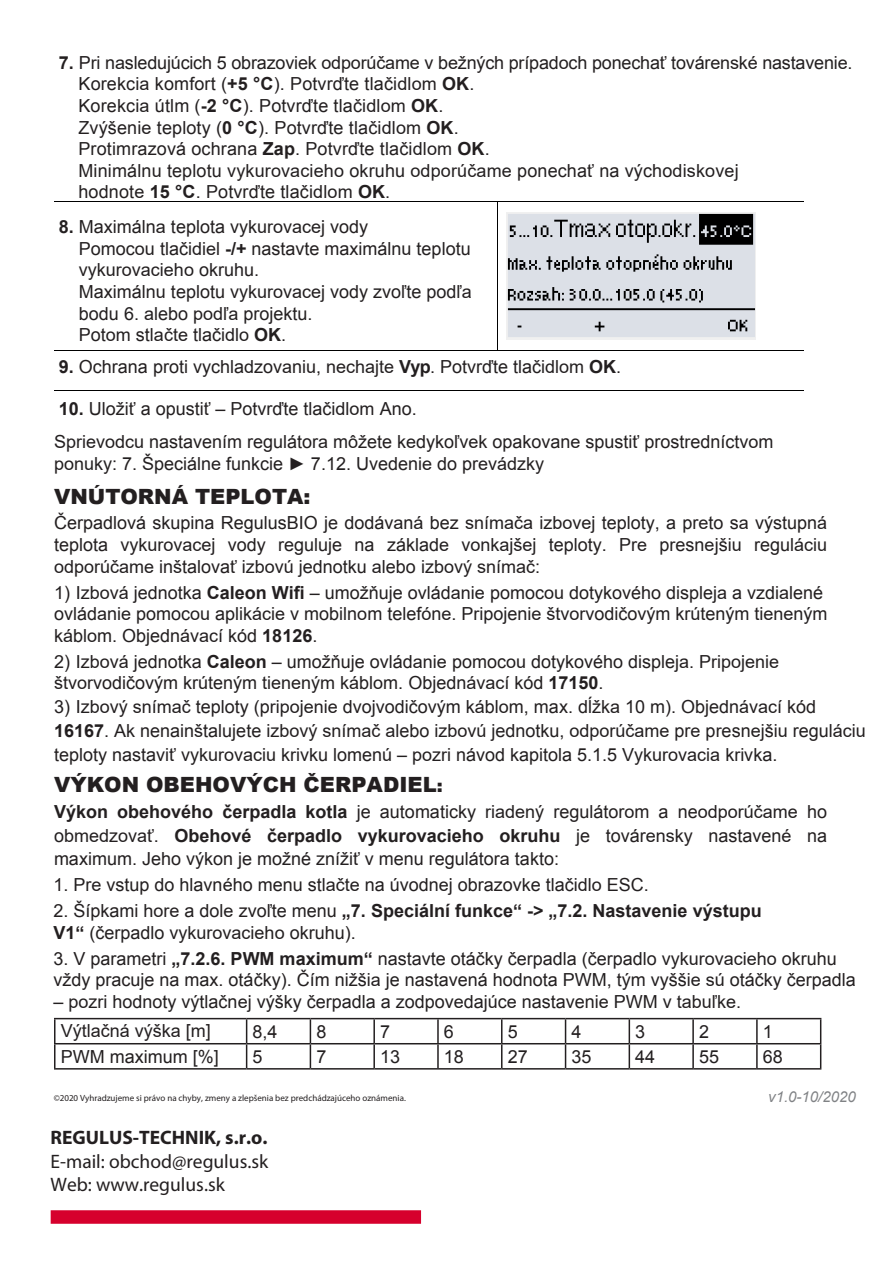
<style>
.page{position:relative;width:893px;height:1263px;background:#fff}
.page>*{position:absolute;margin:0;border:0;box-sizing:border-box;transform-origin:0 0}
.t1{font:900 21px "Arial";color:#231f20}
.t2{font:19.5px/23.4px "Myriad Pro";color:#231f20;text-align:justify}
.t3{font:18px/21.6px "Arial";color:#231f20}
.t4{font:italic 15px "Arial";color:#808285}
.t5{font:9px "Myriad Pro";color:#231f20}
.s1{font-weight:700}
.s2{font-size:18px}
</style>
<div class="page">
<hr style="left:54px;top:202px;width:443px;height:1px;background:#000">
<hr style="left:498px;top:202px;width:306px;height:1px;background:#000">
<hr style="left:497px;top:202px;width:1px;height:148px;background:#000">
<hr style="left:54px;top:350px;width:443px;height:1px;background:#000">
<hr style="left:498px;top:350px;width:306px;height:1px;background:#000">
<hr style="left:54px;top:390px;width:750px;height:1px;background:#000">
<img style="left:506px;top:212px;width:249px;height:128px">
<hr style="left:54px;top:1018px;width:193px;height:1px;background:#231f20">
<hr style="left:247px;top:1018px;width:63px;height:1px;background:#231f20">
<hr style="left:310px;top:1018px;width:64px;height:1px;background:#231f20">
<hr style="left:374px;top:1018px;width:64px;height:1px;background:#231f20">
<hr style="left:373px;top:1019px;width:2px;height:24px;background:#231f20">
<hr style="left:438px;top:1018px;width:64px;height:1px;background:#231f20">
<hr style="left:437px;top:1019px;width:2px;height:24px;background:#231f20">
<hr style="left:502px;top:1018px;width:64px;height:1px;background:#231f20">
<hr style="left:566px;top:1018px;width:63px;height:1px;background:#231f20">
<hr style="left:629px;top:1018px;width:64px;height:1px;background:#231f20">
<hr style="left:693px;top:1018px;width:64px;height:1px;background:#231f20">
<hr style="left:692px;top:1019px;width:2px;height:24px;background:#231f20">
<hr style="left:757px;top:1018px;width:64px;height:1px;background:#231f20">
<hr style="left:756px;top:1019px;width:2px;height:24px;background:#231f20">
<hr style="left:54px;top:1043px;width:193px;height:1px;background:#231f20">
<svg style="left:54px;top:1019px;width:1px;height:49px"></svg>
<hr style="left:247px;top:1043px;width:63px;height:1px;background:#231f20">
<svg style="left:246px;top:1019px;width:1px;height:49px"></svg>
<hr style="left:310px;top:1043px;width:64px;height:1px;background:#231f20">
<svg style="left:310px;top:1019px;width:1px;height:49px"></svg>
<hr style="left:374px;top:1043px;width:64px;height:1px;background:#231f20">
<hr style="left:373px;top:1044px;width:2px;height:24px;background:#231f20">
<hr style="left:438px;top:1043px;width:64px;height:1px;background:#231f20">
<hr style="left:437px;top:1044px;width:2px;height:24px;background:#231f20">
<hr style="left:502px;top:1043px;width:64px;height:1px;background:#231f20">
<svg style="left:501px;top:1019px;width:1px;height:49px"></svg>
<hr style="left:566px;top:1043px;width:63px;height:1px;background:#231f20">
<svg style="left:565px;top:1019px;width:1px;height:49px"></svg>
<hr style="left:629px;top:1043px;width:64px;height:1px;background:#231f20">
<svg style="left:629px;top:1019px;width:1px;height:49px"></svg>
<hr style="left:693px;top:1043px;width:64px;height:1px;background:#231f20">
<hr style="left:692px;top:1044px;width:2px;height:24px;background:#231f20">
<hr style="left:757px;top:1043px;width:64px;height:1px;background:#231f20">
<hr style="left:756px;top:1044px;width:2px;height:24px;background:#231f20">
<svg style="left:820px;top:1019px;width:1px;height:49px"></svg>
<hr style="left:54px;top:1068px;width:193px;height:1px;background:#231f20">
<hr style="left:247px;top:1068px;width:63px;height:1px;background:#231f20">
<hr style="left:310px;top:1068px;width:64px;height:1px;background:#231f20">
<hr style="left:374px;top:1068px;width:64px;height:1px;background:#231f20">
<hr style="left:438px;top:1068px;width:64px;height:1px;background:#231f20">
<hr style="left:502px;top:1068px;width:64px;height:1px;background:#231f20">
<hr style="left:566px;top:1068px;width:63px;height:1px;background:#231f20">
<hr style="left:629px;top:1068px;width:64px;height:1px;background:#231f20">
<hr style="left:693px;top:1068px;width:64px;height:1px;background:#231f20">
<hr style="left:757px;top:1068px;width:64px;height:1px;background:#231f20">
<div style="left:51px;top:1210px;width:370px;height:14px;background:#d6002d"></div>
<p class="t3" style="left:59px;top:52px;width:795px"><span class="s1">7.</span> Pri nasledujúcich 5 obrazoviek odporúčame v bežných prípadoch ponechať továrenské nastavenie.</p>
<p class="t3" style="left:78px;top:73px;width:662px">Korekcia komfort (<span class="s1">+5 °C</span>). Potvrďte tlačidlom <span class="s1">OK</span>.<br>Korekcia útlm (<span class="s1">-2 °C</span>). Potvrďte tlačidlom <span class="s1">OK</span>.<br>Zvýšenie teploty (<span class="s1">0 °C</span>). Potvrďte tlačidlom <span class="s1">OK</span>.<br>Protimrazová ochrana <span class="s1">Zap</span>. Potvrďte tlačidlom <span class="s1">OK</span>.<br>Minimálnu teplotu vykurovacieho okruhu odporúčame ponechať na východiskovej hodnote <span class="s1">15 °C</span>. Potvrďte tlačidlom <span class="s1">OK</span>.</p>
<p class="t3" style="left:59px;top:216px;width:311px"><span class="s1">8.</span> Maximálna teplota vykurovacej vody</p>
<p class="t3" style="left:79px;top:238px;width:394px">Pomocou tlačidiel <span class="s1">-/+</span> nastavte maximálnu teplotu vykurovacieho okruhu.<br>Maximálnu teplotu vykurovacej vody zvoľte podľa bodu 6. alebo podľa projektu.<br>Potom stlačte tlačidlo <span class="s1">OK</span>.</p>
<p class="t3" style="left:59px;top:356px;width:564px"><span class="s1">9.</span> Ochrana proti vychladzovaniu, nechajte <span class="s1">Vyp</span>. Potvrďte tlačidlom <span class="s1">OK</span>.</p>
<p class="t3" style="left:54px;top:392px;width:721px;line-height:33.2px"><span class="s1">10.</span> Uložiť a opustiť – Potvrďte tlačidlom Ano.<br>Sprievodcu nastavením regulátora môžete kedykoľvek opakovane spustiť prostredníctvom</p>
<p class="t3" style="left:54px;top:453px;width:492px">ponuky: 7. Špeciálne funkcie ► 7.12. Uvedenie do prevádzky</p>
<p class="t1" style="left:54px;top:481px;width:258px">VNÚTORNÁ TEPLOTA:</p>
<p class="t3" style="left:54px;top:512px;width:775px;text-align:justify">Čerpadlová skupina RegulusBIO je dodávaná bez snímača izbovej teploty, a preto sa výstupná teplota vykurovacej vody reguluje na základe vonkajšej teploty. Pre presnejšiu reguláciu odporúčame inštalovať izbovú jednotku alebo izbový snímač:</p>
<p class="t3" style="left:54px;top:581px;width:775px">1) Izbová jednotka <span class="s1">Caleon Wifi</span> – umožňuje ovládanie pomocou dotykového displeja a vzdialené ovládanie pomocou aplikácie v mobilnom telefóne. Pripojenie štvorvodičovým krúteným tieneným káblom. Objednávací kód <span class="s1">18126</span>.</p>
<p class="t3" style="left:54px;top:650px;width:726px">2) Izbová jednotka <span class="s1">Caleon</span> – umožňuje ovládanie pomocou dotykového displeja. Pripojenie štvorvodičovým krúteným tieneným káblom. Objednávací kód <span class="s1">17150</span>.</p>
<p class="t3" style="left:54px;top:695px;width:813px;line-height:23.7px">3) Izbový snímač teploty (pripojenie dvojvodičovým káblom, max. dĺžka 10 m). Objednávací kód<br><span class="s1">16167</span>. Ak nenainštalujete izbový snímač alebo izbovú jednotku, odporúčame pre presnejšiu reguláciu teploty nastaviť vykurovaciu krivku lomenú – pozri návod kapitola 5.1.5 Vykurovacia krivka.</p>
<p class="t1" style="left:54px;top:769px;width:390px">VÝKON OBEHOVÝCH ČERPADIEL<span class="s2">:</span></p>
<p class="t3" style="left:54px;top:800px;width:775px;line-height:23.7px;text-align:justify"><span class="s1">Výkon obehového čerpadla kotla</span> je automaticky riadený regulátorom a neodporúčame ho obmedzovať. <span class="s1">Obehové čerpadlo vykurovacieho okruhu</span> je továrensky nastavené na maximum. Jeho výkon je možné znížiť v menu regulátora takto:</p>
<p class="t3" style="left:54px;top:874px;width:597px">1. Pre vstup do hlavného menu stlačte na úvodnej obrazovke tlačidlo ESC.</p>
<p class="t3" style="left:54px;top:900px;width:710px">2. Šípkami hore a dole zvoľte menu <span class="s1">„7. Speciální funkce“ -&gt; „7.2. Nastavenie výstupu<br>V1“</span> (čerpadlo vykurovacieho okruhu).</p>
<p class="t3" style="left:54px;top:947px;width:804px">3. V parametri <span class="s1">„7.2.6. PWM maximum“</span> nastavte otáčky čerpadla (čerpadlo vykurovacieho okruhu vždy pracuje na max. otáčky). Čím nižšia je nastavená hodnota PWM, tým vyššie sú otáčky čerpadla</p>
<p class="t3" style="left:54px;top:991px;width:689px">– pozri hodnoty výtlačnej výšky čerpadla a zodpovedajúce nastavenie PWM v tabuľke.</p>
<p class="t3" style="left:253px;top:1021px;width:27px">8,4</p>
<p class="t3" style="left:316px;top:1021px;width:12px">8</p>
<p class="t3" style="left:380px;top:1021px;width:12px">7</p>
<p class="t3" style="left:444px;top:1021px;width:12px">6</p>
<p class="t3" style="left:508px;top:1021px;width:12px">5</p>
<p class="t3" style="left:571px;top:1021px;width:12px">4</p>
<p class="t3" style="left:635px;top:1021px;width:12px">3</p>
<p class="t3" style="left:699px;top:1021px;width:12px">2</p>
<p class="t3" style="left:763px;top:1021px;width:12px">1</p>
<p class="t3" style="left:61px;top:1046px;width:160px">PWM maximum [%]</p>
<p class="t3" style="left:253px;top:1046px;width:12px">5</p>
<p class="t3" style="left:316px;top:1046px;width:12px">7</p>
<p class="t3" style="left:380px;top:1046px;width:22px">13</p>
<p class="t3" style="left:444px;top:1046px;width:22px">18</p>
<p class="t3" style="left:508px;top:1046px;width:22px">27</p>
<p class="t3" style="left:571px;top:1046px;width:22px">35</p>
<p class="t3" style="left:635px;top:1046px;width:22px">44</p>
<p class="t3" style="left:699px;top:1046px;width:22px">55</p>
<p class="t3" style="left:763px;top:1046px;width:22px">68</p>
<p class="t5" style="left:54px;top:1092px;width:354px">©2020 Vyhradzujeme si právo na chyby, zmeny a zlepšenia bez predchádzajúceho oznámenia.</p>
<p class="t2" style="left:51px;top:1126px;width:219px"><span class="s1">REGULUS-TECHNIK, s.r.o.<br></span>E-mail: obchod@regulus.sk Web: www.regulus.sk</p>
<p class="t3" style="left:61px;top:1020px;width:152px">Výtlačná výška [m]</p>
<p class="t4" style="left:768px;top:1087px;width:89px">v1.0-10/2020</p>
</div>
